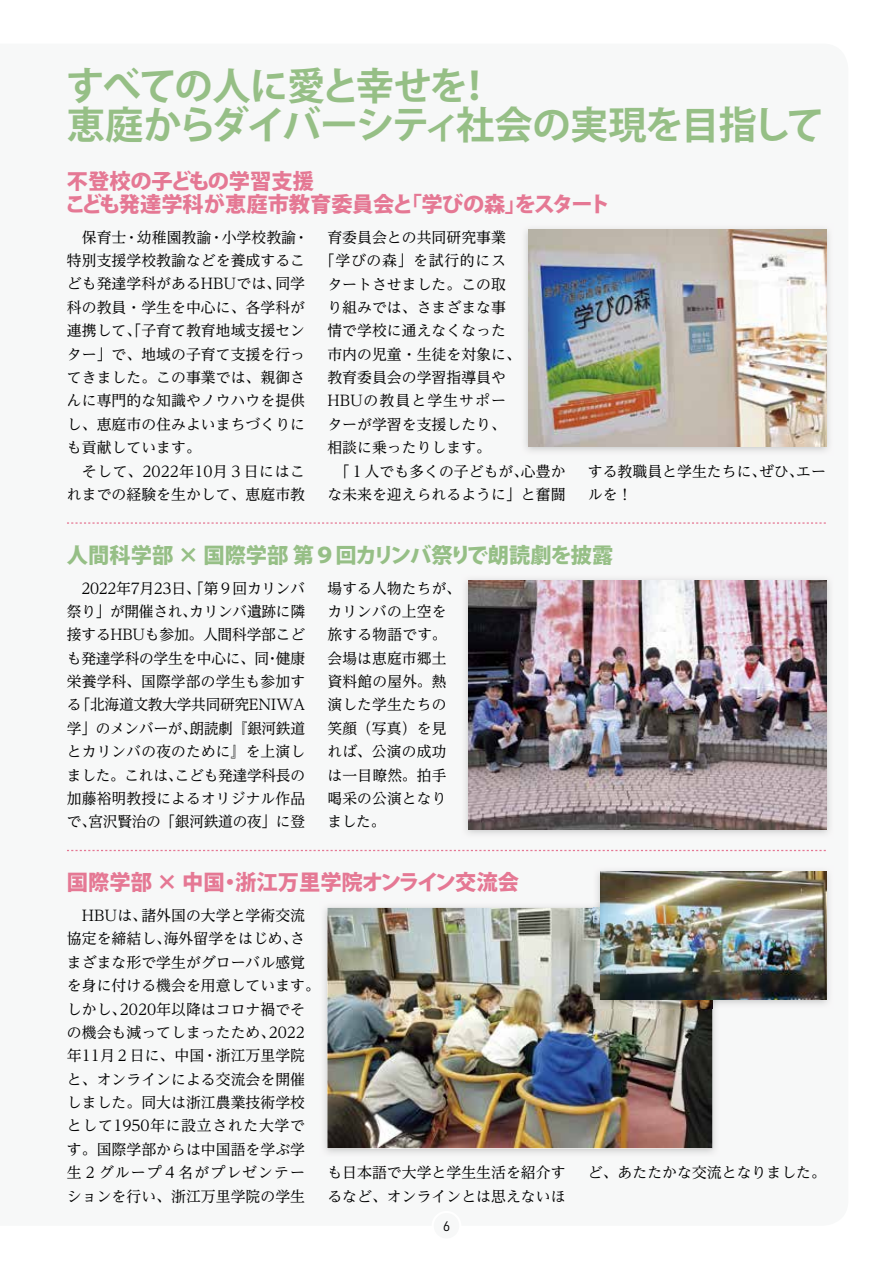
<style>
.page{position:relative;width:893px;height:1263px;background:#fff}
.page>*{position:absolute;margin:0;border:0;box-sizing:border-box;transform-origin:0 0}
.t1{font:700 38.25px/39.3px "Koz Go Pr 6 N";letter-spacing:-.06em;color:#96bf86}
.t2{font:800 21.3px/23.4px "Koz Go Pr 6 N";color:#e57894}
.t3{font:800 21.3px "Koz Go Pr 6 N";color:#96bf86}
.t4{font:14.85px/23.4px "UD Reimin Pro";color:#000}
.t5{font:14.85px "UD Reimin Pro";letter-spacing:.045em;color:#000}
.t6{font:14.85px "UD Reimin Pro";letter-spacing:.07em;color:#000}
.t7{font:13.8px "Uniform Condensed";color:#000}
</style>
<div class="page">
<div style="left:433px;top:1212px;width:27px;height:27px;background:#f7f8f8;border-radius:50%"></div>
<div style="left:432px;top:1211px;width:29px;height:30px;border:2px solid #fff;border-radius:50%"></div>
<img style="left:670px;top:1008px;width:49px;height:148px">
<img style="left:327px;top:908px;width:385px;height:240px">
<img style="left:522px;top:226px;width:310px;height:228px">
<img style="left:528px;top:230px;width:298px;height:216px">
<img style="left:463px;top:576px;width:369px;height:261px">
<img style="left:469px;top:580px;width:357px;height:249px">
<img style="left:594px;top:868px;width:238px;height:139px">
<img style="left:593px;top:908px;width:119px;height:100px">
<img style="left:601px;top:872px;width:225px;height:127px">
<svg style="left:67px;top:522px;width:759px;height:2px"></svg>
<svg style="left:67px;top:850px;width:759px;height:1px"></svg>
<h1 class="t1" style="left:66px;top:67px;width:760px">すべての人に愛と幸せを！<br>恵庭からダイバーシティ社会の実現を目指して</h1>
<h2 class="t2" style="left:65px;top:170px;width:547px">不登校の子どもの学習支援<br>こども発達学科が恵庭市教育委員会と「学びの森」をスタート</h2>
<p class="t4" style="left:67px;top:225px;width:243px">　保育士・幼稚園教諭・小学校教諭・特別支援学校教諭などを養成するこども発達学科があるHBUでは、同学科の教員・学生を中心に、各学科が連携して、「子育て教育地域支援センター」で、地域の子育て支援を行ってきました。この事業では、親御さんに専門的な知識やノウハウを提供し、恵庭市の住みよいまちづくりにも貢献しています。<br>　そして、2022年10月３日にはこれまでの経験を生かして、恵庭市教</p>
<p class="t4" style="left:327px;top:225px;width:180px">育委員会との共同研究事業</p>
<p class="t5" style="left:320px;top:248px;width:187px">「学びの森」を試行的にス</p>
<p class="t4" style="left:327px;top:272px;width:180px">タートさせました。この取</p>
<p class="t4" style="left:327px;top:295px;width:180px">り組みでは、さまざまな事</p>
<p class="t4" style="left:327px;top:318px;width:180px">情で学校に通えなくなった</p>
<p class="t4" style="left:327px;top:342px;width:195px">市内の児童・生徒を対象に、</p>
<p class="t4" style="left:327px;top:365px;width:180px">教育委員会の学習指導員や</p>
<p class="t6" style="left:327px;top:389px;width:180px">HBUの教員と学生サポー</p>
<p class="t4" style="left:327px;top:412px;width:180px">ターが学習を支援したり、</p>
<p class="t4" style="left:327px;top:435px;width:165px">相談に乗ったりします。</p>
<p class="t4" style="left:327px;top:459px;width:240px">　「１人でも多くの子どもが、心豊か</p>
<p class="t4" style="left:327px;top:482px;width:240px">な未来を迎えられるように」と奮闘</p>
<p class="t4" style="left:588px;top:459px;width:240px">する教職員と学生たちに、ぜひ、エールを！</p>
<h2 class="t3" style="left:67px;top:543px;width:548px">人間科学部 × 国際学部 第９回カリンバ祭りで朗読劇を披露</h2>
<p class="t4" style="left:67px;top:576px;width:240px;text-align:justify">　2022年7月23日、「第９回カリンバ祭り」が開催され、カリンバ遺跡に隣接するHBUも参加。人間科学部こども発達学科の学生を中心に、同・健康栄養学科、国際学部の学生も参加する「北海道文教大学共同研究ENIWA学」のメンバーが、朗読劇『銀河鉄道とカリンバの夜のために』を上演しました。これは、こども発達学科長の加藤裕明教授によるオリジナル作品で、宮沢賢治の「銀河鉄道の夜」に登</p>
<p class="t4" style="left:327px;top:576px;width:135px">場する人物たちが、カリンバの上空を旅する物語です。会場は恵庭市郷土資料館の屋外。熱演した学生たちの笑顔（写真）を見れば、公演の成功は一目瞭然。拍手喝采の公演となりました。</p>
<h2 class="t2" style="left:67px;top:871px;width:475px">国際学部 × 中国・浙江万里学院オンライン交流会　</h2>
<p class="t4" style="left:67px;top:903px;width:254px">　HBUは、諸外国の大学と学術交流協定を締結し、海外留学をはじめ、さまざまな形で学生がグローバル感覚を身に付ける機会を用意しています。しかし、2020年以降はコロナ禍でその機会も減ってしまったため、2022年11月２日に、中国・浙江万里学院と、オンラインによる交流会を開催しました。同大は浙江農業技術学校として1950年に設立された大学です。国際学部からは中国語を学ぶ学生２グループ４名がプレゼンテーションを行い、浙江万里学院の学生</p>
<p class="t4" style="left:327px;top:1160px;width:240px">も日本語で大学と学生生活を紹介するなど、オンラインとは思えないほ</p>
<p class="t7" style="left:443px;top:1217px;width:8px">6</p>
<p class="t4" style="left:588px;top:1160px;width:240px">ど、あたたかな交流となりました。</p>
</div>
